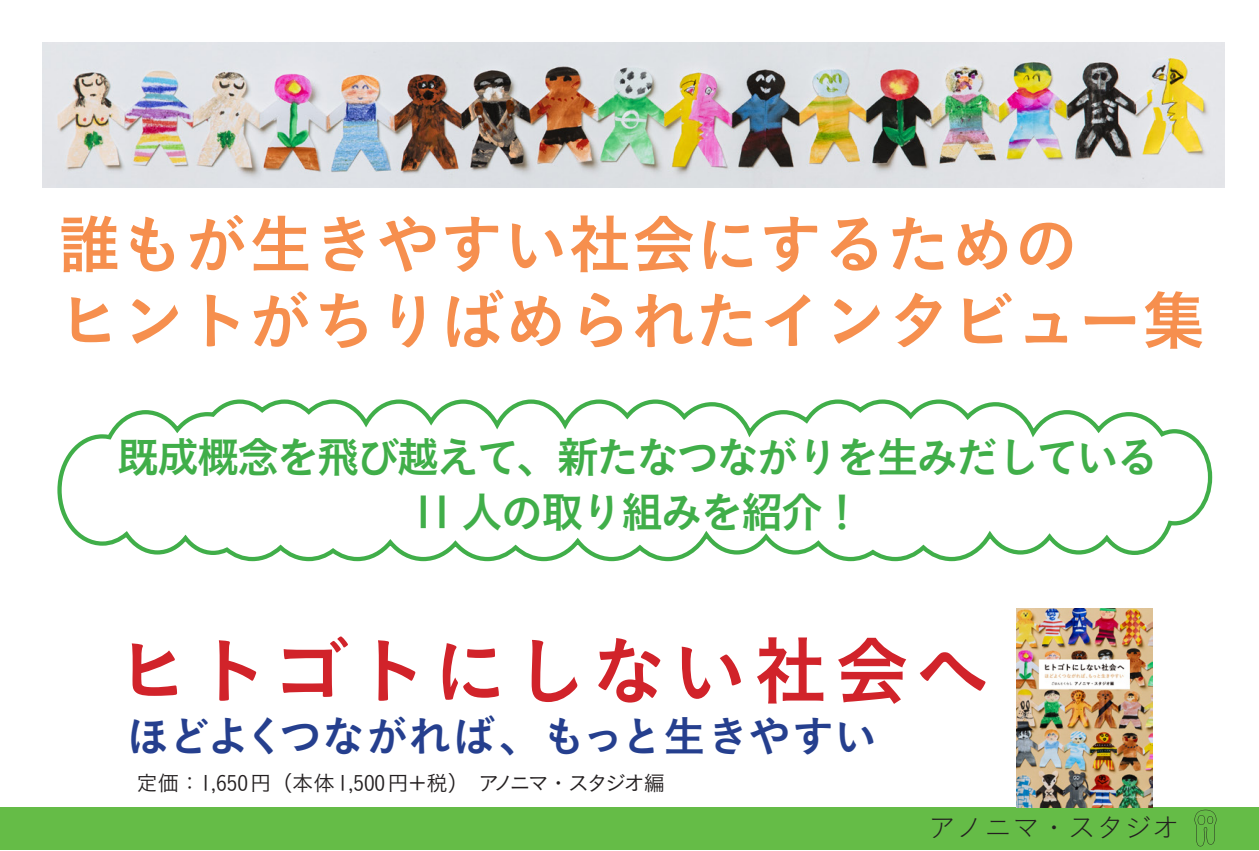
<style>
.page{position:relative;width:1259px;height:851px;background:#fff}
.page>*{position:absolute;margin:0;border:0;box-sizing:border-box;transform-origin:0 0}
.t1{font:74.4px "Koburina Go Std N W6";letter-spacing:.075em;color:#d1232a}
.t2{font:63.9px/76.5px "Koburina Go Std N W6";color:#f68f4e}
.t3{font:42.6px/55.2px "Koburina Go Std N W6";letter-spacing:-.06em;color:#40ae49;text-align:center}
.t4{font:42.6px "Koburina Go Std N W6";letter-spacing:-.005em;color:#253f8e}
.t5{font:27.9px "Koburina Go Std N W1";color:#231f20}
.t6{font:21.3px "Koburina Go Std N W3";letter-spacing:-.03em;color:#231f20}
</style>
<div class="page">
<div style="left:0;top:807px;width:1259px;height:43px;background:#65bc47"></div>
<svg style="left:1194px;top:809px;width:22px;height:37px"></svg>
<img style="left:1016px;top:608px;width:136px;height:199px">
<img style="left:43px;top:43px;width:1182px;height:145px">
<svg style="left:57px;top:399px;width:1156px;height:163px"></svg>
<h2 class="t2" style="left:57px;top:207px;width:1150px">誰もが生きやすい社会にするための<br>ヒントがちりばめられたインタビュー集</h2>
<p class="t3" style="left:117px;top:430px;width:1043px">既成概念を飛び越えて、新たなつながりを生みだしている<br>11 人の取り組みを紹介!</p>
<h1 class="t1" style="left:116px;top:613px;width:876px">ヒトゴトにしない社会へ</h1>
<p class="t4" style="left:127px;top:703px;width:752px">ほどよくつながれば、もっと生きやすい</p>
<p class="t6" style="left:137px;top:766px;width:530px">定価：1,650円（本体 1,500 円＋税）　アノニマ・スタジオ編</p>
<p class="t5" style="left:928px;top:806px;width:253px">アノニマ・スタジオ</p>
</div>
